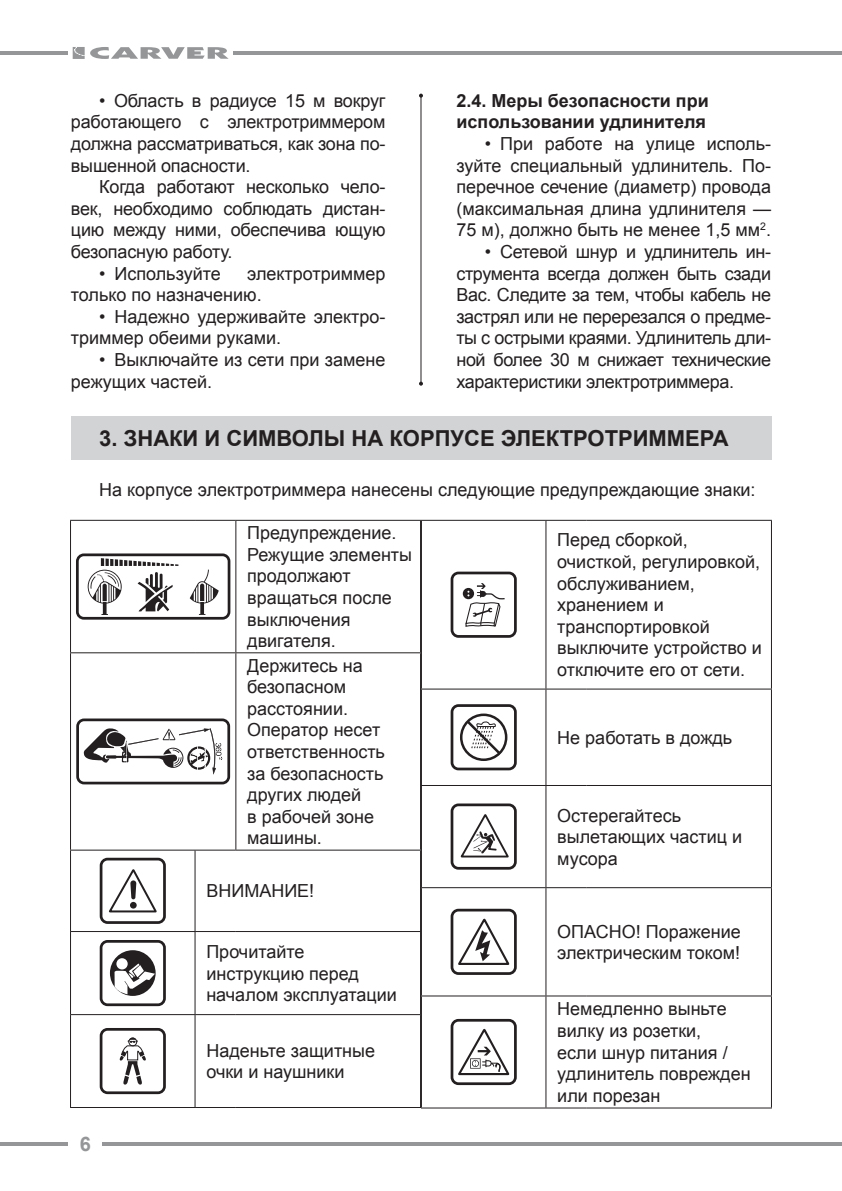
<style>
.page{position:relative;width:842px;height:1191px;background:#fff}
.page>*{position:absolute;margin:0;border:0;box-sizing:border-box;transform-origin:0 0}
.t1{font:700 22px "Arial";color:#231f20}
.t2{font:700 20px "Arial";color:#949698}
.t3{font:18px/21.6px "Arial";color:#231f20}
.t4{font:700 18px/21.6px "Arial";color:#231f20}
</style>
<div class="page">
<hr style="left:234px;top:51px;width:608px;height:4px;background:#949698">
<hr style="left:102px;top:1142px;width:740px;height:3px;background:#949698">
<hr style="left:0;top:51px;width:68px;height:4px;background:#949698">
<svg style="left:0;top:1142px;width:68px;height:3px"></svg>
<svg style="left:73px;top:47px;width:156px;height:12px"></svg>
<div style="left:71px;top:416px;width:700px;height:43px;background:#d1d3d4"></div>
<hr style="left:420px;top:96px;width:1px;height:288px;background:#231f20">
<svg style="left:419px;top:94px;width:4px;height:4px"></svg>
<svg style="left:419px;top:382px;width:4px;height:4px"></svg>
<hr style="left:70px;top:520px;width:125px;height:1px;background:#231f20">
<hr style="left:70px;top:521px;width:1px;height:131px;background:#231f20">
<hr style="left:195px;top:520px;width:41px;height:1px;background:#231f20">
<hr style="left:236px;top:520px;width:185px;height:1px;background:#231f20">
<hr style="left:235px;top:521px;width:1px;height:131px;background:#231f20">
<hr style="left:420px;top:521px;width:1px;height:131px;background:#231f20">
<hr style="left:70px;top:652px;width:125px;height:1px;background:#231f20">
<hr style="left:70px;top:653px;width:1px;height:196px;background:#231f20">
<hr style="left:195px;top:652px;width:41px;height:1px;background:#231f20">
<hr style="left:236px;top:652px;width:185px;height:1px;background:#231f20">
<hr style="left:235px;top:653px;width:1px;height:196px;background:#231f20">
<hr style="left:420px;top:653px;width:1px;height:196px;background:#231f20">
<hr style="left:70px;top:849px;width:125px;height:1px;background:#231f20">
<hr style="left:70px;top:850px;width:1px;height:81px;background:#231f20">
<hr style="left:195px;top:849px;width:41px;height:1px;background:#231f20">
<hr style="left:195px;top:850px;width:1px;height:81px;background:#231f20">
<hr style="left:236px;top:849px;width:185px;height:1px;background:#231f20">
<hr style="left:420px;top:850px;width:1px;height:81px;background:#231f20">
<hr style="left:70px;top:931px;width:125px;height:1px;background:#231f20">
<hr style="left:70px;top:932px;width:1px;height:82px;background:#231f20">
<hr style="left:195px;top:931px;width:41px;height:1px;background:#231f20">
<hr style="left:195px;top:932px;width:1px;height:82px;background:#231f20">
<hr style="left:236px;top:931px;width:185px;height:1px;background:#231f20">
<hr style="left:420px;top:932px;width:1px;height:82px;background:#231f20">
<hr style="left:70px;top:1014px;width:125px;height:1px;background:#231f20">
<hr style="left:70px;top:1015px;width:1px;height:92px;background:#231f20">
<hr style="left:195px;top:1014px;width:41px;height:1px;background:#231f20">
<hr style="left:195px;top:1015px;width:1px;height:92px;background:#231f20">
<hr style="left:236px;top:1014px;width:185px;height:1px;background:#231f20">
<hr style="left:420px;top:1015px;width:1px;height:92px;background:#231f20">
<hr style="left:70px;top:1107px;width:125px;height:1px;background:#231f20">
<hr style="left:195px;top:1107px;width:41px;height:1px;background:#231f20">
<hr style="left:236px;top:1107px;width:185px;height:1px;background:#231f20">
<svg style="left:190px;top:569px;width:29px;height:46px"></svg>
<svg style="left:87px;top:558px;width:91px;height:57px"></svg>
<div style="left:76px;top:553px;width:154px;height:66px;border:3px solid #231f20;border-radius:7px"></div>
<svg style="left:83px;top:728px;width:140px;height:47px"></svg>
<div style="left:76px;top:718px;width:154px;height:66px;border:3px solid #231f20;border-radius:6px"></div>
<svg style="left:108px;top:869px;width:49px;height:44px"></svg>
<div style="left:100px;top:857px;width:66px;height:67px;border:3px solid #231f20;border-radius:7px"></div>
<div style="left:110px;top:950px;width:46px;height:46px;background:#231f20;border-radius:50%"></div>
<svg style="left:115px;top:963px;width:40px;height:31px"></svg>
<div style="left:116px;top:958px;width:12px;height:11px;background:#fff;border-radius:50%"></div>
<div style="left:100px;top:940px;width:66px;height:66px;border:3px solid #231f20;border-radius:7px"></div>
<svg style="left:119px;top:1038px;width:27px;height:47px"></svg>
<div style="left:129px;top:1037px;width:8px;height:9px;border:1px solid #231f20;border-radius:50%"></div>
<div style="left:100px;top:1028px;width:66px;height:66px;border:3px solid #231f20;border-radius:7px"></div>
<hr style="left:421px;top:520px;width:125px;height:1px;background:#231f20">
<hr style="left:421px;top:521px;width:1px;height:167px;background:#231f20">
<hr style="left:546px;top:520px;width:41px;height:1px;background:#231f20">
<hr style="left:545px;top:521px;width:1px;height:167px;background:#231f20">
<hr style="left:587px;top:520px;width:185px;height:1px;background:#231f20">
<hr style="left:771px;top:521px;width:1px;height:167px;background:#231f20">
<hr style="left:421px;top:688px;width:125px;height:1px;background:#231f20">
<hr style="left:421px;top:689px;width:1px;height:96px;background:#231f20">
<hr style="left:546px;top:688px;width:41px;height:1px;background:#231f20">
<hr style="left:545px;top:689px;width:1px;height:96px;background:#231f20">
<hr style="left:587px;top:688px;width:185px;height:1px;background:#231f20">
<hr style="left:771px;top:689px;width:1px;height:96px;background:#231f20">
<hr style="left:421px;top:785px;width:125px;height:1px;background:#231f20">
<hr style="left:421px;top:786px;width:1px;height:101px;background:#231f20">
<hr style="left:546px;top:785px;width:41px;height:1px;background:#231f20">
<hr style="left:545px;top:786px;width:1px;height:101px;background:#231f20">
<hr style="left:587px;top:785px;width:185px;height:1px;background:#231f20">
<hr style="left:771px;top:786px;width:1px;height:101px;background:#231f20">
<hr style="left:421px;top:887px;width:125px;height:1px;background:#231f20">
<hr style="left:421px;top:888px;width:1px;height:107px;background:#231f20">
<hr style="left:546px;top:887px;width:41px;height:1px;background:#231f20">
<hr style="left:545px;top:888px;width:1px;height:107px;background:#231f20">
<hr style="left:587px;top:887px;width:185px;height:1px;background:#231f20">
<hr style="left:771px;top:888px;width:1px;height:107px;background:#231f20">
<hr style="left:421px;top:995px;width:125px;height:1px;background:#231f20">
<hr style="left:421px;top:996px;width:1px;height:111px;background:#231f20">
<hr style="left:546px;top:995px;width:41px;height:1px;background:#231f20">
<hr style="left:545px;top:996px;width:1px;height:111px;background:#231f20">
<hr style="left:587px;top:995px;width:185px;height:1px;background:#231f20">
<hr style="left:771px;top:996px;width:1px;height:111px;background:#231f20">
<hr style="left:421px;top:1107px;width:125px;height:1px;background:#231f20">
<hr style="left:546px;top:1107px;width:41px;height:1px;background:#231f20">
<hr style="left:587px;top:1107px;width:185px;height:1px;background:#231f20">
<div style="left:463px;top:588px;width:11px;height:11px;background:#231f20;border-radius:50%"></div>
<svg style="left:465px;top:583px;width:40px;height:44px"></svg>
<div style="left:451px;top:571px;width:66px;height:67px;border:3px solid #231f20;border-radius:7px"></div>
<div style="left:460px;top:713px;width:47px;height:48px;border:3px solid #231f20;border-radius:50%"></div>
<svg style="left:464px;top:718px;width:39px;height:39px"></svg>
<div style="left:451px;top:704px;width:66px;height:66px;border:3px solid #231f20;border-radius:7px"></div>
<svg style="left:460px;top:814px;width:49px;height:44px"></svg>
<div style="left:451px;top:803px;width:66px;height:66px;border:3px solid #231f20;border-radius:7px"></div>
<svg style="left:458px;top:918px;width:52px;height:47px"></svg>
<div style="left:451px;top:908px;width:66px;height:67px;border:3px solid #231f20;border-radius:7px"></div>
<div style="left:451px;top:1019px;width:66px;height:66px;border:3px solid #231f20;border-radius:7px"></div>
<svg style="left:458px;top:1028px;width:52px;height:48px"></svg>
<p class="t3" style="left:71px;top:90px;width:316px;text-align:justify;text-indent:28px">• Область в радиусе 15 м вокруг работающего с электротриммером должна рассматриваться, как зона по&shy;вышенной опасности.</p>
<p class="t3" style="left:71px;top:176px;width:316px;text-align:justify;text-indent:28px">Когда работают несколько чело&shy;век, необходимо соблюдать дистан&shy;цию между ними, обеспечива ющую безопасную работу.</p>
<p class="t3" style="left:99px;top:263px;width:123px">• Используйте</p>
<p class="t3" style="left:71px;top:263px;width:316px;text-indent:176px">электротриммер только по назначению.</p>
<p class="t3" style="left:71px;top:306px;width:316px;text-indent:28px">• Надежно удерживайте электро&shy;триммер обеими руками.</p>
<p class="t3" style="left:71px;top:349px;width:316px;text-indent:28px">• Выключайте из сети при замене режущих частей.</p>
<p class="t4" style="left:456px;top:90px;width:254px">2.4. Меры безопасности при использовании удлинителя</p>
<p class="t3" style="left:456px;top:133px;width:316px;text-align:justify;text-indent:28px">• При работе на улице исполь&shy;зуйте специальный удлинитель. По&shy;перечное сечение (диаметр) провода (максимальная длина удлинителя — 75 м), должно быть не менее 1,5 мм<sup>2</sup>.</p>
<p class="t3" style="left:456px;top:241px;width:316px;text-align:justify;text-indent:28px">• Сетевой шнур и удлинитель ин&shy;струмента всегда должен быть сзади Вас. Следите за тем, чтобы кабель не застрял или не перерезался о предме&shy;ты с острыми краями. Удлинитель дли&shy;ной более 30 м снижает технические характеристики электротриммера.</p>
<p class="t1" style="left:99px;top:423px;width:631px">3. ЗНАКИ И СИМВОЛЫ НА КОРПУСЕ ЭЛЕКТРОТРИММЕРА</p>
<p class="t3" style="left:99px;top:479px;width:658px">На корпусе электротриммера нанесены следующие предупреждающие знаки:</p>
<p class="t2" style="left:80px;top:1130px;width:13px">6</p>
<p class="t3" style="left:247px;top:522px;width:166px">Предупреждение.<br>Режущие элементы продолжают вращаться после выключения двигателя.</p>
<p class="t3" style="left:247px;top:654px;width:139px">Держитесь на безопасном расстоянии.<br>Оператор несет ответственность за безопасность других людей<br>в рабочей зоне машины.</p>
<p class="t3" style="left:206px;top:880px;width:109px">ВНИМАНИЕ!</p>
<p class="t3" style="left:206px;top:941px;width:192px">Прочитайте инструкцию перед началом эксплуатации</p>
<p class="t3" style="left:206px;top:1039px;width:170px">Наденьте защитные очки и наушники</p>
<p class="t3" style="left:557px;top:529px;width:206px">Перед сборкой, очисткой, регулировкой, обслуживанием, хранением и транспортировкой выключите устройство и отключите его от сети.</p>
<p class="t3" style="left:557px;top:727px;width:177px">Не работать в дождь</p>
<p class="t3" style="left:557px;top:804px;width:186px">Остерегайтесь вылетающих частиц и мусора</p>
<p class="t3" style="left:557px;top:920px;width:185px">ОПАСНО! Поражение электрическим током!</p>
<p class="t3" style="left:557px;top:998px;width:195px">Немедленно выньте вилку из розетки,<br>если шнур питания / удлинитель поврежден или порезан</p>
</div>
